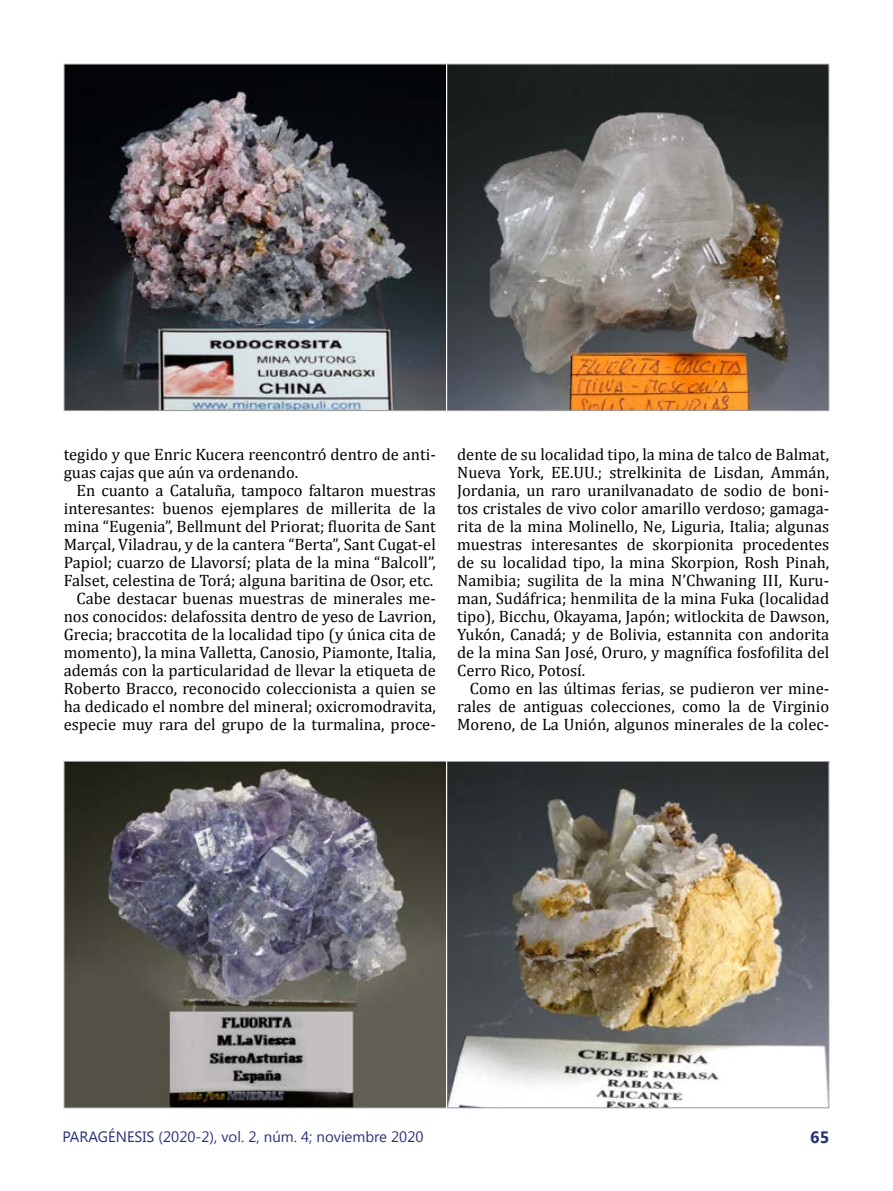
<style>
.page{position:relative;width:893px;height:1191px;background:#fff}
.page>*{position:absolute;margin:0;border:0;box-sizing:border-box;transform-origin:0 0}
.t1{font:16.5px/18px "Cambria";color:#000;text-align:justify}
.t2{font:700 16.5px "Segoe UI";color:#283277}
.t3{font:15px "Segoe UI";color:#283277}
</style>
<div class="page">
<img style="left:66px;top:66px;width:761px;height:343px">
<img style="left:66px;top:763px;width:761px;height:343px">
<hr style="left:446px;top:62px;width:1px;height:349px;background:#fff">
<hr style="left:446px;top:760px;width:1px;height:350px;background:#fff">
<p class="t1" style="left:64px;top:445px;width:374px">tegido y que Enric Kucera reencontró dentro de anti&shy;guas cajas que aún va ordenando.</p>
<p class="t1" style="left:64px;top:481px;width:374px;text-align:right">En cuanto a Cataluña, tampoco faltaron muestras interesantes: buenos ejemplares de millerita de la mina “Eugenia”, Bellmunt del Priorat; fluorita de Sant Marçal, Viladrau, y de la cantera “Berta”, Sant Cugat-el Papiol; cuarzo de Llavorsí; plata de la mina “Balcoll”, Falset, celestina de Torá; alguna baritina de Osor, etc.<br>Cabe destacar buenas muestras de minerales me&shy;nos conocidos: delafossita dentro de yeso de Lavrion, Grecia; braccotita de la localidad tipo (y única cita de momento), la mina Valletta, Canosio, Piamonte, Italia, además con la particularidad de llevar la etiqueta de Roberto Bracco, reconocido coleccionista a quien se ha dedicado el nombre del mineral; oxicromodravita, especie muy rara del grupo de la turmalina, proce-</p>
<p class="t1" style="left:457px;top:445px;width:374px">dente de su localidad tipo, la mina de talco de Balmat, Nueva York, EE.UU.; strelkinita de Lisdan, Ammán, Jordania, un raro uranilvanadato de sodio de boni&shy;tos cristales de vivo color amarillo verdoso; gamaga&shy;rita de la mina Molinello, Ne, Liguria, Italia; algunas muestras interesantes de skorpionita procedentes de su localidad tipo, la mina Skorpion, Rosh Pinah, Namibia; sugilita de la mina N’Chwaning III, Kuru&shy;man, Sudáfrica; henmilita de la mina Fuka (localidad tipo), Bicchu, Okayama, Japón; witlockita de Dawson, Yukón, Canadá; y de Bolivia, estannita con andorita de la mina San José, Oruro, y magnífica fosfofilita del Cerro Rico, Potosí.</p>
<p class="t1" style="left:457px;top:679px;width:374px;text-indent:13px">Como en las últimas ferias, se pudieron ver mine&shy;rales de antiguas colecciones, como la de Virginio Moreno, de La Unión, algunos minerales de la colec-</p>
<p class="t3" style="left:63px;top:1126px;width:362px">PARAGÉNESIS (2020-2), vol. 2, núm. 4; noviembre 2020</p>
<p class="t2" style="left:810px;top:1125px;width:20px">65</p>
</div>
